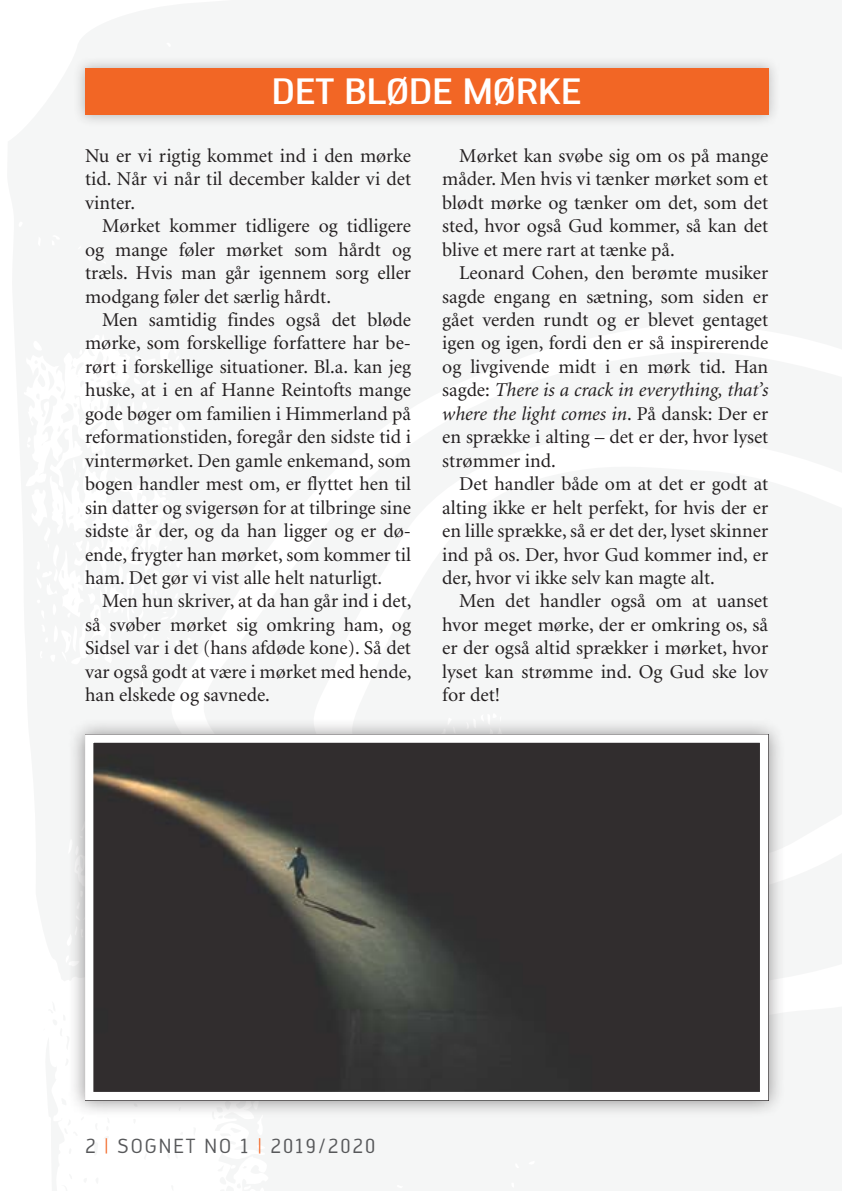
<style>
.page{position:relative;width:842px;height:1191px;background:#fff}
.page>*{position:absolute;margin:0;border:0;box-sizing:border-box;transform-origin:0 0}
.t1{font:500 36px "Engel";color:#fff}
.t2{font:20px "Engel";letter-spacing:.1em;color:#57585a}
.Brødtxt_m_indr{font:19.6px/23.4px "Minion";color:#231f20;text-align:justify}
.Brødtxt_u_indr{font:19.6px/23.4px "Minion";color:#231f20;text-align:justify}
.s1{font-style:italic}
.s2{color:#f26625}
</style>
<div class="page">
<div style="left:73px;top:56px;width:708px;height:71px;background:#231f20;opacity:.3"></div>
<div style="left:85px;top:68px;width:683px;height:47px;background:#f26625"></div>
<div style="left:68px;top:717px;width:718px;height:400px;background:#231f20;opacity:.5"></div>
<img style="left:94px;top:743px;width:665px;height:348px">
<div style="left:85px;top:734px;width:683px;height:366px;border:8px solid #fff"></div>
<p class="t1" style="left:272px;top:71px;width:311px">DET BLØDE MØRKE</p>
<p class="Brødtxt_u_indr" style="left:85px;top:145px;width:328px">Nu er vi rigtig kommet ind i den mørke tid. Når vi når til december kalder vi det vinter.</p>
<p class="Brødtxt_m_indr" style="left:85px;top:215px;width:328px;text-indent:17px">Mørket kommer tidligere og tidligere og mange føler mørket som hårdt og træls. Hvis man går igennem sorg eller modgang føler det særlig hårdt.</p>
<p class="Brødtxt_m_indr" style="left:85px;top:309px;width:328px;text-indent:17px">Men samtidig findes også det bløde mørke, som forskellige forfattere har be&shy;rørt i forskellige situationer. Bl.a. kan jeg huske, at i en af Hanne Reintofts mange gode bøger om familien i Himmerland på reformationstiden, foregår den sidste tid i vintermørket. Den gamle enkemand, som bogen handler mest om, er flyttet hen til sin datter og svigersøn for at tilbringe sine sidste år der, og da han ligger og er dø&shy;ende, frygter han mørket, som kommer til ham. Det gør vi vist alle helt naturligt.</p>
<p class="Brødtxt_m_indr" style="left:85px;top:590px;width:328px;text-indent:17px">Men hun skriver, at da han går ind i det, så svøber mørket sig omkring ham, og Sidsel var i det (hans afdøde kone). Så det var også godt at være i mørket med hende, han elskede og savnede.</p>
<p class="Brødtxt_m_indr" style="left:442px;top:145px;width:328px;text-indent:17px">Mørket kan svøbe sig om os på mange måder. Men hvis vi tænker mørket som et blødt mørke og tænker om det, som det sted, hvor også Gud kommer, så kan det blive et mere rart at tænke på.</p>
<p class="Brødtxt_m_indr" style="left:442px;top:262px;width:328px;text-indent:17px">Leonard Cohen, den berømte musiker sagde engang en sætning, som siden er gået verden rundt og er blevet gentaget igen og igen, fordi den er så inspirerende og livgivende midt i en mørk tid. Han sagde: <span class="s1">There is a crack in everything, that’s where the light comes in</span>. På dansk: Der er en sprække i alting – det er der, hvor lyset strømmer ind.</p>
<p class="Brødtxt_m_indr" style="left:442px;top:473px;width:328px;text-indent:17px">Det handler både om at det er godt at alting ikke er helt perfekt, for hvis der er en lille sprække, så er det der, lyset skinner ind på os. Der, hvor Gud kommer ind, er der, hvor vi ikke selv kan magte alt.</p>
<p class="Brødtxt_m_indr" style="left:442px;top:590px;width:328px;text-indent:17px">Men det handler også om at uanset hvor meget mørke, der er omkring os, så er der også altid sprækker i mørket, hvor lyset kan strømme ind. Og Gud ske lov for det!</p>
<p class="t2" style="left:85px;top:1134px;width:292px">2 <span class="s2">|</span> SOGNET NO 1 <span class="s2">|</span> 2019/2020</p>
</div>
